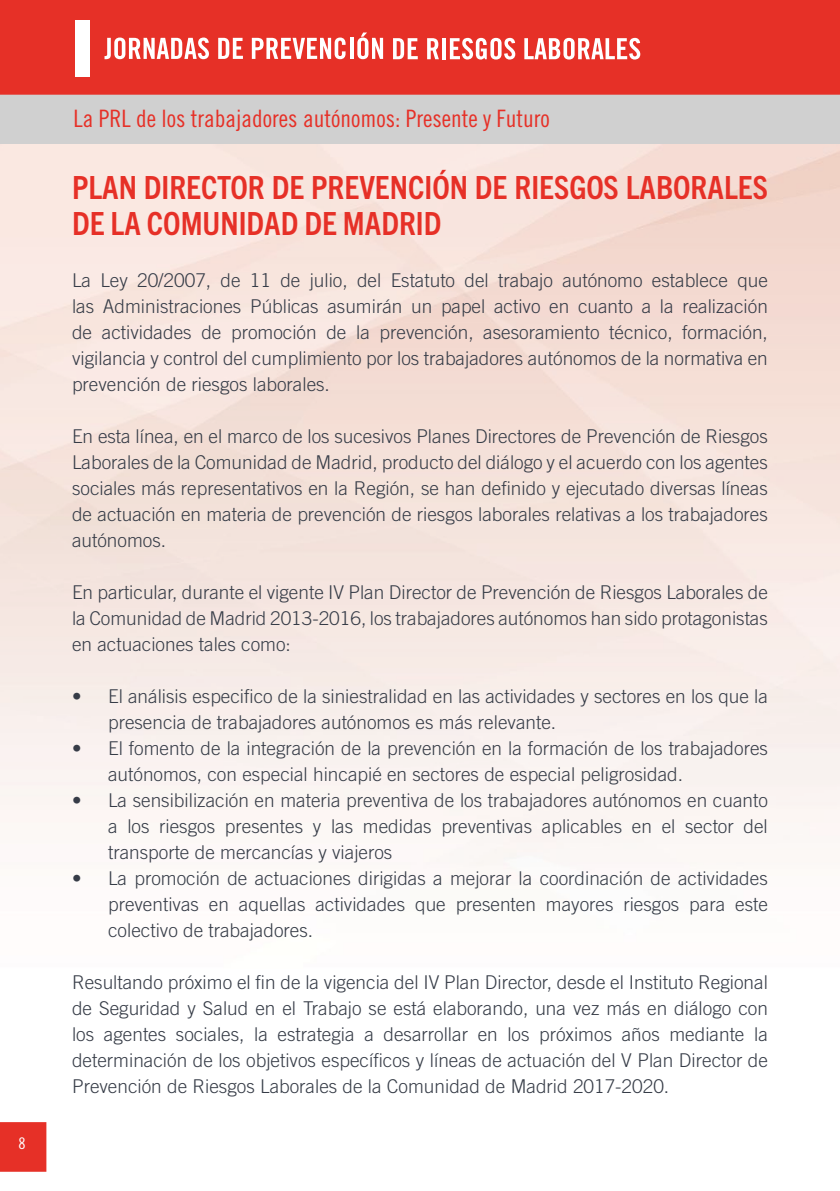
<style>
.page{position:relative;width:840px;height:1191px;background:#fff}
.page>*{position:absolute;margin:0;border:0;box-sizing:border-box;transform-origin:0 0}
.t1{font:700 condensed 32px/36px "Trade Gothic Next LT Pro";color:#e63027}
.t2{font:24px "Trade Gothic LT Std Cn 18";color:#e63027}
.t3{font:300 19px/26px "Trade Gothic LT Std";color:#363c47;text-align:justify}
.t4{font:16px "Trade Gothic LT Std Cn 18";color:#fff}
</style>
<div class="page">
<img style="left:0;top:144px;width:839px;height:1028px">
<div style="left:0;top:94px;width:839px;height:50px;background:#d0d0d0"></div>
<div style="left:0;top:0;width:839px;height:95px;background:#e63027"></div>
<div style="left:0;top:1122px;width:46px;height:49px;background:#e63027"></div>
<svg style="left:104px;top:38px;width:105px;height:21px"></svg>
<svg style="left:218px;top:38px;width:25px;height:21px"></svg>
<svg style="left:252px;top:38px;width:93px;height:21px"></svg>
<svg style="left:349px;top:38px;width:4px;height:21px"></svg>
<svg style="left:357px;top:33px;width:26px;height:26px"></svg>
<svg style="left:393px;top:38px;width:24px;height:21px"></svg>
<svg style="left:427px;top:38px;width:11px;height:21px"></svg>
<hr style="left:442px;top:38px;width:3px;height:21px;background:#fff">
<svg style="left:449px;top:38px;width:66px;height:22px"></svg>
<svg style="left:524px;top:38px;width:116px;height:22px"></svg>
<div style="left:75px;top:21px;width:14px;height:56px;background:#fff"></div>
<p class="t4" style="left:18px;top:1133px;width:9px">8</p>
<p class="t2" style="left:73px;top:104px;width:477px">La PRL de los trabajadores autónomos: Presente y Futuro</p>
<h1 class="t1" style="left:72px;top:167px;width:697px">PLAN DIRECTOR DE PREVENCIÓN DE RIESGOS LABORALES<br>DE LA COMUNIDAD DE MADRID</h1>
<p class="t3" style="left:72px;top:267px;width:697px">La Ley 20/2007, de 11 de julio, del Estatuto del trabajo autónomo establece que las Administraciones Públicas asumirán un papel activo en cuanto a la realización de actividades de promoción de la prevención, asesoramiento técnico, formación, vigilancia y control del cumplimiento por los trabajadores autónomos de la normativa en prevención de riesgos laborales.</p>
<p class="t3" style="left:72px;top:423px;width:697px">En esta línea, en el marco de los sucesivos Planes Directores de Prevención de Riesgos Laborales de la Comunidad de Madrid, producto del diálogo y el acuerdo con los agentes sociales más representativos en la Región, se han definido y ejecutado diversas líneas de actuación en materia de prevención de riesgos laborales relativas a los trabajadores autónomos.</p>
<p class="t3" style="left:72px;top:579px;width:697px">En particular, durante el vigente IV Plan Director de Prevención de Riesgos Laborales de la Comunidad de Madrid 2013-2016, los trabajadores autónomos han sido protagonistas en actuaciones tales como:</p>
<p class="t3" style="left:108px;top:683px;width:661px;text-indent:-36px">• El análisis especifico de la siniestralidad en las actividades y sectores en los que la presencia de trabajadores autónomos es más relevante.</p>
<p class="t3" style="left:108px;top:735px;width:661px;text-indent:-36px">• El fomento de la integración de la prevención en la formación de los trabajadores autónomos, con especial hincapié en sectores de especial peligrosidad.</p>
<p class="t3" style="left:108px;top:787px;width:661px;text-indent:-36px">• La sensibilización en materia preventiva de los trabajadores autónomos en cuanto a los riesgos presentes y las medidas preventivas aplicables en el sector del transporte de mercancías y viajeros</p>
<p class="t3" style="left:108px;top:865px;width:661px;text-indent:-36px">• La promoción de actuaciones dirigidas a mejorar la coordinación de actividades preventivas en aquellas actividades que presenten mayores riesgos para este colectivo de trabajadores.</p>
<p class="t3" style="left:72px;top:969px;width:697px">Resultando próximo el fin de la vigencia del IV Plan Director, desde el Instituto Regional de Seguridad y Salud en el Trabajo se está elaborando, una vez más en diálogo con los agentes sociales, la estrategia a desarrollar en los próximos años mediante la determinación de los objetivos específicos y líneas de actuación del V Plan Director de Prevención de Riesgos Laborales de la Comunidad de Madrid 2017-2020.</p>
</div>
